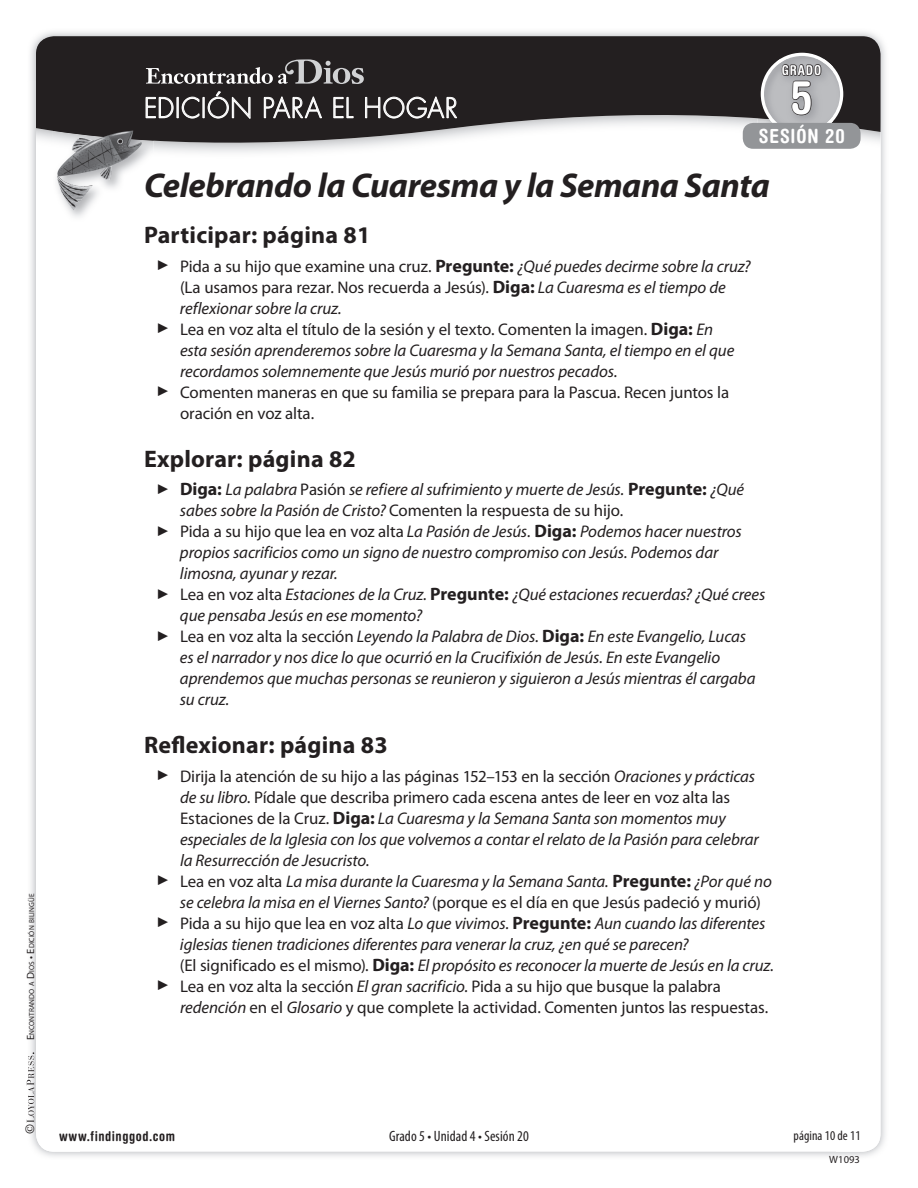
<style>
.page{position:relative;width:918px;height:1188px;background:#fff}
.page>*{position:absolute;margin:0;border:0;box-sizing:border-box;transform-origin:0 0}
.t1{font:700 condensed 46.2px "Helvetica Rounded LT Std";color:#fff}
.t2{font:italic 700 34.5px "Myriad Pro";letter-spacing:-.015em;color:#231f20}
.t3{font:300 27px "Futura Std";letter-spacing:.035em;color:#fff;scale:.96 1}
.t4{font:700 24px "Myriad Pro";letter-spacing:.01em;color:#231f20}
.t5{font:700 condensed 19.5px "Helvetica Rounded LT Std";letter-spacing:.045em;color:#fff}
.t6{font:italic 16.8px "Myriad Pro";letter-spacing:-.005em;color:#231f20}
.t7{font:16.8px "Myriad Pro";letter-spacing:-.005em;color:#231f20}
.t8{font:condensed 15px "Myriad Pro";letter-spacing:.005em;color:#231f20}
.t9{font:700 condensed 13.65px "Helvetica Rounded LT Std";letter-spacing:.065em;color:#fff}
.t10{font:700 condensed 13.5px "Helvetica Rounded LT Std";letter-spacing:.04em;color:#231f20}
.t11{font:condensed 13.5px "Myriad Pro";letter-spacing:.005em;color:#231f20}
.t12{font:12px "Janson Text LT Std";color:#231f20}
.t13{font:10.5px "Myriad Pro";letter-spacing:.005em;color:#231f20}
.t14{font:7.35px "Myriad Pro";letter-spacing:.005em;color:#231f20}
.s1{font-size:10.5px}
.s2{font-weight:700;font-size:18px}
.s3{font-style:italic}
.s4{font-weight:700;font-style:normal;font-size:18px}
.s5{font-style:normal}
</style>
<div class="page">
<img style="left:30px;top:31px;width:855px;height:50px">
<img style="left:30px;top:81px;width:51px;height:1076px">
<img style="left:836px;top:81px;width:49px;height:1076px">
<div style="left:36px;top:36px;width:844px;height:1116px;background:#fff;border-radius:18px"></div>
<svg style="left:36px;top:36px;width:844px;height:117px;background:#4f4c4d"></svg>
<img style="left:757px;top:49px;width:96px;height:74px">
<svg style="left:761px;top:31px;width:82px;height:122px;background:#8c8c8e"></svg>
<div style="left:743px;top:123px;width:118px;height:26px;background:#939598;border-radius:10px"></div>
<img style="left:53px;top:141px;width:101px;height:76px">
<img style="left:53px;top:127px;width:101px;height:14px">
<img style="left:55px;top:131px;width:87px;height:79px">
<svg style="left:146px;top:97px;width:27px;height:21px"></svg>
<div style="left:177px;top:97px;width:2px;height:21px;border:1px solid #fff"></div>
<svg style="left:182px;top:91px;width:68px;height:28px;background:#4f4b4c"></svg>
<svg style="left:264px;top:96px;width:58px;height:22px"></svg>
<svg style="left:333px;top:97px;width:21px;height:21px"></svg>
<svg style="left:365px;top:96px;width:92px;height:22px;background:#5e5b5c"></svg>
<svg style="left:146px;top:59px;width:218px;height:25px;background:#555253"></svg>
<svg style="left:27px;top:1052px;width:7px;height:71px"></svg>
<p class="t14" style="left:28px;top:1040px;width:148px;rotate:-90deg"><span class="s1">E</span>NCONTRANDO A <span class="s1">D</span>IOS <span class="s1">•</span> <span class="s1">E</span>DICIÓN BILINGÜE</p>
<h3 class="t3" style="left:144px;top:92px;width:328px">EDICIÓN PARA EL HOGAR</h3>
<p class="t9" style="left:782px;top:62px;width:41px">GRADO</p>
<h1 class="t1" style="left:790px;top:69px;width:24px">5</h1>
<p class="t5" style="left:759px;top:124px;width:88px">SESIÓN 20</p>
<h2 class="t2" style="left:144px;top:166px;width:627px">Celebrando la Cuaresma y la Semana Santa</h2>
<h3 class="t4" style="left:144px;top:222px;width:228px">Participar: página 81</h3>
<p class="t7" style="left:157px;top:257px;width:595px">▶ Pida a su hijo que examine una cruz. <span class="s2">Pregunte:</span> <span class="s3">¿Qué puedes decirme sobre la cruz?</span></p>
<p class="t7" style="left:180px;top:278px;width:547px">(La usamos para rezar. Nos recuerda a Jesús). <span class="s2">Diga:</span> <span class="s3">La Cuaresma es el tiempo de</span></p>
<p class="t6" style="left:180px;top:299px;width:163px">reflexionar sobre la cruz.</p>
<p class="t7" style="left:158px;top:320px;width:557px">▶ Lea en voz alta el título de la sesión y el texto. Comenten la imagen. <span class="s2">Diga:</span> <span class="s3">En</span></p>
<p class="t6" style="left:180px;top:341px;width:556px">esta sesión aprenderemos sobre la Cuaresma y la Semana Santa, el tiempo en el que</p>
<p class="t6" style="left:180px;top:362px;width:439px">recordamos solemnemente que Jesús murió por nuestros pecados.</p>
<p class="t7" style="left:158px;top:383px;width:573px">▶ Comenten maneras en que su familia se prepara para la Pascua. Recen juntos la</p>
<p class="t7" style="left:180px;top:404px;width:136px">oración en voz alta.</p>
<h3 class="t4" style="left:144px;top:445px;width:213px">Explorar: página 82</h3>
<p class="t6" style="left:158px;top:481px;width:588px">▶ <span class="s4">Diga:</span> La palabra <span class="s5">Pasión</span> se refiere al sufrimiento y muerte de Jesús. <span class="s4">Pregunte:</span> ¿Qué</p>
<p class="t7" style="left:180px;top:502px;width:445px"><span class="s3">sabes sobre la Pasión de Cristo?</span> Comenten la respuesta de su hijo.</p>
<p class="t6" style="left:158px;top:523px;width:586px">▶ <span class="s5">Pida a su hijo que lea en voz alta</span> La Pasión de Jesús. <span class="s4">Diga:</span> Podemos hacer nuestros</p>
<p class="t6" style="left:180px;top:544px;width:540px">propios sacrificios como un signo de nuestro compromiso con Jesús. Podemos dar</p>
<p class="t6" style="left:180px;top:565px;width:159px">limosna, ayunar y rezar.</p>
<p class="t6" style="left:158px;top:586px;width:609px">▶ <span class="s5">Lea en voz alta</span> Estaciones de la Cruz. <span class="s4">Pregunte:</span> ¿Qué estaciones recuerdas? ¿Qué crees</p>
<p class="t6" style="left:180px;top:607px;width:244px">que pensaba Jesús en ese momento?</p>
<p class="t6" style="left:158px;top:628px;width:590px">▶ <span class="s5">Lea en voz alta la sección</span> Leyendo la Palabra de Dios. <span class="s4">Diga:</span> En este Evangelio, Lucas</p>
<p class="t6" style="left:180px;top:649px;width:542px">es el narrador y nos dice lo que ocurrió en la Crucifixión de Jesús. En este Evangelio</p>
<p class="t6" style="left:180px;top:670px;width:577px">aprendemos que muchas personas se reunieron y siguieron a Jesús mientras él cargaba</p>
<p class="t6" style="left:180px;top:691px;width:51px">su cruz.</p>
<h3 class="t4" style="left:144px;top:732px;width:245px">Reflexionar: página 83</h3>
<p class="t7" style="left:158px;top:767px;width:599px">▶ Dirija la atención de su hijo a las páginas 152–153 en la sección <span class="s3">Oraciones y prácticas</span></p>
<p class="t7" style="left:180px;top:788px;width:552px"><span class="s3">de su libro.</span> Pídale que describa primero cada escena antes de leer en voz alta las</p>
<p class="t6" style="left:180px;top:809px;width:547px"><span class="s5">Estaciones de la Cruz.</span> <span class="s4">Diga:</span> La Cuaresma y la Semana Santa son momentos muy</p>
<p class="t6" style="left:180px;top:830px;width:580px">especiales de la Iglesia con los que volvemos a contar el relato de la Pasión para celebrar</p>
<p class="t6" style="left:180px;top:851px;width:191px">la Resurrección de Jesucristo.</p>
<p class="t6" style="left:158px;top:872px;width:616px">▶ <span class="s5">Lea en voz alta</span> La misa durante la Cuaresma y la Semana Santa. <span class="s4">Pregunte:</span> ¿Por qué no</p>
<p class="t7" style="left:180px;top:893px;width:582px"><span class="s3">se celebra la misa en el Viernes Santo?</span> (porque es el día en que Jesús padeció y murió)</p>
<p class="t6" style="left:158px;top:914px;width:609px">▶ <span class="s5">Pida a su hijo que lea en voz alta</span> Lo que vivimos. <span class="s4">Pregunte:</span> Aun cuando las diferentes</p>
<p class="t6" style="left:180px;top:935px;width:510px">iglesias tienen tradiciones diferentes para venerar la cruz, ¿en qué se parecen?</p>
<p class="t6" style="left:180px;top:956px;width:595px"><span class="s5">(El significado es el mismo).</span> <span class="s4">Diga:</span> El propósito es reconocer la muerte de Jesús en la cruz.</p>
<p class="t7" style="left:158px;top:977px;width:565px">▶ Lea en voz alta la sección <span class="s3">El gran sacrificio.</span> Pida a su hijo que busque la palabra</p>
<p class="t7" style="left:180px;top:998px;width:590px"><span class="s3">redención</span> en el <span class="s3">Glosario</span> y que complete la actividad. Comenten juntos las respuestas.</p>
<p class="t12" style="left:23px;top:1134px;width:12px;rotate:-90deg">©</p>
<p class="t10" style="left:59px;top:1128px;width:117px">www.findinggod.com</p>
<p class="t8" style="left:389px;top:1128px;width:141px">Grado 5 • Unidad 4 • Sesión 20</p>
<p class="t11" style="left:794px;top:1128px;width:68px">página 10 de 11</p>
<p class="t13" style="left:829px;top:1154px;width:32px">W1093</p>
</div>
